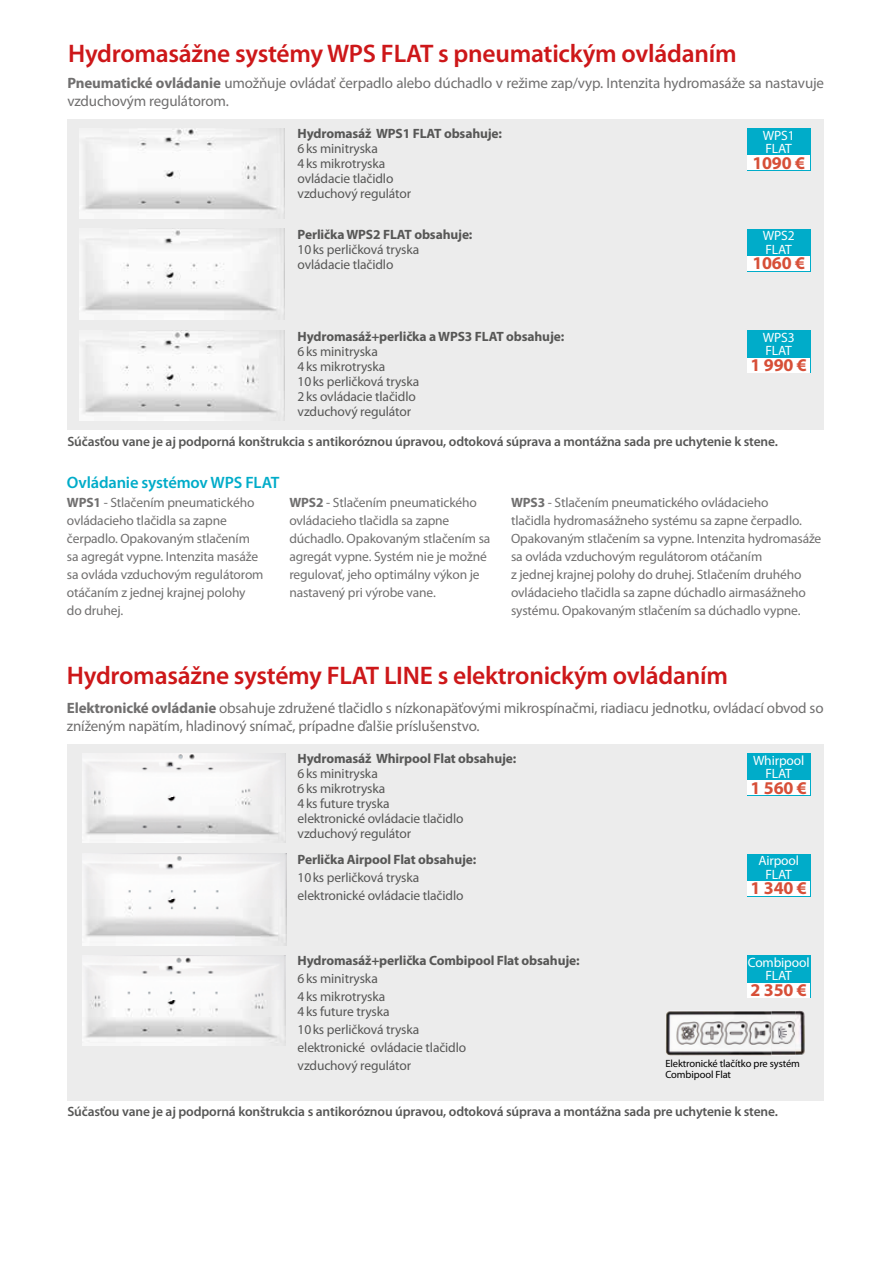
<style>
.page{position:relative;width:893px;height:1263px;background:#fff}
.page>*{position:absolute;margin:0;border:0;box-sizing:border-box;transform-origin:0 0}
.t1{font:600 25.5px "Myriad Pro";letter-spacing:-.01em;color:#cd1719}
.t2{font:700 18px "Myriad Pro";letter-spacing:-.01em;color:#d74f38}
.t3{font:600 16.5px "Myriad Pro";letter-spacing:-.01em;color:#00acc9}
.t4{font:15px/18px "Myriad Pro";letter-spacing:-.01em;color:#706f6f}
.t5{font:13.5px/18px "Myriad Pro";letter-spacing:-.01em;color:#706f6f}
.t6{font:13.5px/15px "Myriad Pro";letter-spacing:-.01em;color:#575756}
.t7{font:600 13.5px "Myriad Pro";letter-spacing:-.01em;color:#575756}
.t8{font:700 13.5px "Myriad Pro";letter-spacing:-.01em;color:#575756}
.t9{font:13.5px/13.5px "Myriad Pro";letter-spacing:-.01em;color:#fff;text-align:center}
.t10{font:10.5px/10.5px "Myriad Pro";letter-spacing:-.01em;color:#000}
.s1{font-weight:700}
</style>
<div class="page">
<div style="left:67px;top:119px;width:757px;height:310px;background:#ececec"></div>
<div style="left:67px;top:744px;width:757px;height:357px;background:#ececec"></div>
<img style="left:80px;top:128px;width:204px;height:90px">
<img style="left:80px;top:229px;width:204px;height:91px">
<img style="left:80px;top:330px;width:204px;height:90px">
<img style="left:665px;top:1010px;width:140px;height:46px">
<div style="left:747px;top:955px;width:64px;height:43px;background:#00acc9"></div>
<div style="left:748px;top:983px;width:62px;height:14px;background:#fff"></div>
<div style="left:747px;top:330px;width:64px;height:43px;background:#00acc9"></div>
<div style="left:748px;top:358px;width:62px;height:14px;background:#fff"></div>
<div style="left:747px;top:854px;width:64px;height:42px;background:#00acc9"></div>
<div style="left:748px;top:881px;width:62px;height:14px;background:#fff"></div>
<div style="left:747px;top:229px;width:64px;height:42px;background:#00acc9"></div>
<div style="left:748px;top:256px;width:62px;height:15px;background:#fff"></div>
<div style="left:747px;top:753px;width:64px;height:43px;background:#00acc9"></div>
<div style="left:748px;top:781px;width:62px;height:14px;background:#fff"></div>
<div style="left:747px;top:128px;width:64px;height:43px;background:#00acc9"></div>
<div style="left:748px;top:156px;width:62px;height:14px;background:#fff"></div>
<img style="left:82px;top:753px;width:204px;height:90px">
<img style="left:82px;top:854px;width:204px;height:91px">
<img style="left:82px;top:955px;width:204px;height:90px">
<h1 class="t1" style="left:68px;top:37px;width:670px">Hydromasážne systémy WPS FLAT s pneumatickým ovládaním</h1>
<p class="t4" style="left:67px;top:74px;width:758px"><span class="s1">Pneumatické ovládanie</span> umožňuje ovládať čerpadlo alebo dúchadlo v režime zap/vyp. Intenzita hydromasáže sa nastavuje vzduchovým regulátorom.</p>
<p class="t8" style="left:298px;top:125px;width:206px">Hydromasáž WPS1 FLAT obsahuje:</p>
<p class="t6" style="left:298px;top:141px;width:115px">6ks minitryska<br>4ks mikrotryska ovládacie tlačidlo vzduchový regulátor</p>
<p class="t9" style="left:763px;top:128px;width:33px;text-align:left">WPS1<br>FLAT</p>
<h2 class="t2" style="left:752px;top:151px;width:54px">1090 €</h2>
<p class="t8" style="left:298px;top:225px;width:176px">Perlička WPS2 FLAT obsahuje:</p>
<p class="t6" style="left:298px;top:242px;width:123px">10ks perličková tryska ovládacie tlačidlo</p>
<p class="t8" style="left:298px;top:327px;width:268px">Hydromasáž+perlička a WPS3 FLAT obsahuje:</p>
<p class="t6" style="left:298px;top:343px;width:123px">6ks minitryska<br>4ks mikrotryska<br>10ks perličková tryska<br>2ks ovládacie tlačidlo vzduchový regulátor</p>
<p class="t9" style="left:763px;top:229px;width:33px;text-align:left">WPS2<br>FLAT</p>
<h2 class="t2" style="left:752px;top:251px;width:54px">1060 €</h2>
<p class="t9" style="left:763px;top:330px;width:33px;text-align:left">WPS3<br>FLAT</p>
<h2 class="t2" style="left:751px;top:353px;width:58px">1 990 €</h2>
<p class="t7" style="left:67px;top:433px;width:712px">Súčasťou vane je aj podporná konštrukcia s antikoróznou úpravou, odtoková súprava a montážna sada pre uchytenie k stene.</p>
<p class="t3" style="left:67px;top:471px;width:214px">Ovládanie systémov WPS FLAT</p>
<p class="t5" style="left:67px;top:493px;width:198px"><span class="s1">WPS1</span> - Stlačením pneumatického ovládacieho tlačidla sa zapne čerpadlo. Opakovaným stlačením sa agregát vypne. Intenzita masáže sa ovláda vzduchovým regulátorom otáčaním z jednej krajnej polohy do druhej.</p>
<p class="t5" style="left:289px;top:493px;width:203px"><span class="s1">WPS2</span> - Stlačením pneumatického ovládacieho tlačidla sa zapne dúchadlo. Opakovaným stlačením sa agregát vypne. Systém nie je možné regulovať, jeho optimálny výkon je nastavený pri výrobe vane.</p>
<p class="t5" style="left:511px;top:493px;width:312px"><span class="s1">WPS3</span> - Stlačením pneumatického ovládacieho<br>tlačidla hydromasážneho systému sa zapne čerpadlo.<br>Opakovaným stlačením sa vypne. Intenzita hydromasáže sa ovláda vzduchovým regulátorom otáčaním<br>z jednej krajnej polohy do druhej. Stlačením druhého ovládacieho tlačidla sa zapne dúchadlo airmasážneho systému. Opakovaným stlačením sa dúchadlo vypne.</p>
<h1 class="t1" style="left:67px;top:659px;width:663px">Hydromasážne systémy FLAT LINE s elektronickým ovládaním</h1>
<p class="t4" style="left:67px;top:699px;width:758px"><span class="s1">Elektronické ovládanie</span> obsahuje združené tlačidlo s nízkonapäťovými mikrospínačmi, riadiacu jednotku, ovládací obvod so zníženým napätím, hladinový snímač, prípadne ďalšie príslušenstvo.</p>
<p class="t8" style="left:298px;top:750px;width:220px">Hydromasáž Whirpool Flat obsahuje:</p>
<p class="t6" style="left:298px;top:766px;width:167px">6ks minitryska<br>6ks mikrotryska<br>4ks future tryska<br>elektronické ovládacie tlačidlo vzduchový regulátor</p>
<p class="t8" style="left:298px;top:850px;width:180px">Perlička Airpool Flat obsahuje:</p>
<p class="t6" style="left:298px;top:868px;width:167px;line-height:18px">10ks perličková tryska elektronické ovládacie tlačidlo</p>
<p class="t8" style="left:298px;top:952px;width:284px">Hydromasáž+perlička Combipool Flat obsahuje:</p>
<p class="t6" style="left:298px;top:969px;width:89px;line-height:18px">6ks minitryska<br>4ks mikrotryska</p>
<p class="t6" style="left:298px;top:1002px;width:170px;line-height:18px">4ks future tryska<br>10ks perličková tryska elektronické ovládacie tlačidlo vzduchový regulátor</p>
<p class="t9" style="left:753px;top:753px;width:53px">Whirpool<br>FLAT</p>
<h2 class="t2" style="left:751px;top:776px;width:58px">1 560 €</h2>
<p class="t9" style="left:758px;top:854px;width:42px">Airpool<br>FLAT</p>
<h2 class="t2" style="left:751px;top:876px;width:58px">1 340 €</h2>
<p class="t9" style="left:748px;top:955px;width:63px">Combipool<br>FLAT</p>
<h2 class="t2" style="left:751px;top:978px;width:58px">2 350 €</h2>
<p class="t10" style="left:665px;top:1058px;width:136px">Elektronické tlačítko pre systém<br>Combipool Flat</p>
<p class="t7" style="left:67px;top:1103px;width:712px">Súčasťou vane je aj podporná konštrukcia s antikoróznou úpravou, odtoková súprava a montážna sada pre uchytenie k stene.</p>
</div>
